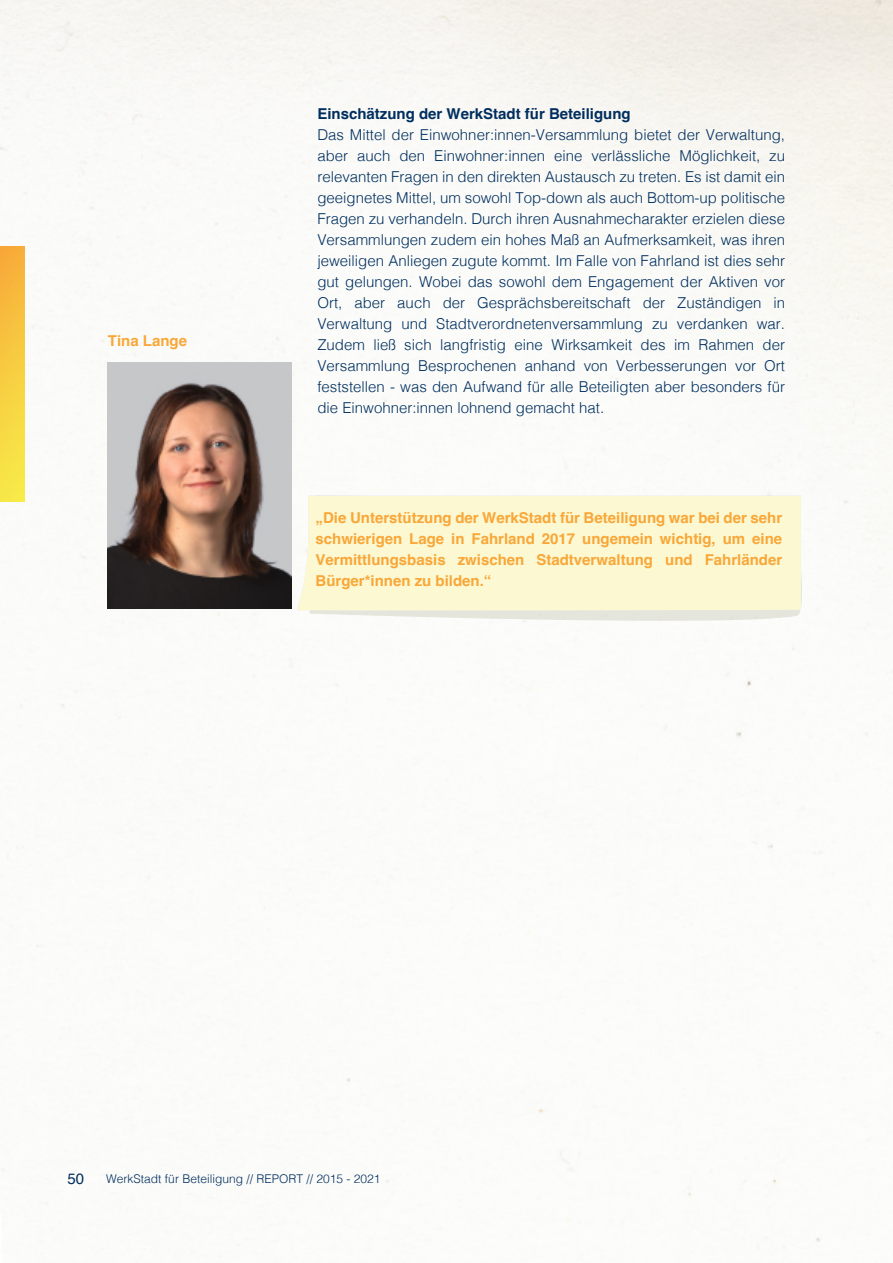
<style>
.page{position:relative;width:893px;height:1263px;background:#fff}
.page>*{position:absolute;margin:0;border:0;box-sizing:border-box;transform-origin:0 0}
.t1{font:300 15px/21px "Helvetica";color:#002f5f}
.t2{font:700 15px/21px "Helvetica";color:#f9a738;text-align:justify}
.t3{font:15px "Helvetica";color:#002e5e}
.t4{font:300 12px "Helvetica";color:#002e5e}
.s1{font-weight:700}
.s2{font-weight:700;color:#002e5e}
</style>
<div class="page">
<img style="left:0;top:0;width:893px;height:1254px">
<svg style="left:310px;top:495px;width:500px;height:133px"></svg>
<div style="left:297px;top:496px;width:504px;height:114px;background:#fbf8d2"></div>
<img style="left:107px;top:363px;width:185px;height:245px">
<img style="left:0;top:247px;width:24px;height:255px">
<p class="t2" style="left:108px;top:331px;width:81px">Tina Lange</p>
<p class="t1" style="left:317px;top:105px;width:469px"><span class="s1">Einschätzung der</span> <span class="s2">WerkStadt für Beteiligung<br></span>Das Mittel der Einwohner:innen-Versammlung bietet der Verwaltung, aber auch den Einwohner:innen eine verlässliche Möglichkeit, zu relevanten Fragen in den direkten Austausch zu treten. Es ist damit ein geeignetes Mittel, um sowohl Top-down als auch Bottom-up politische Fragen zu verhandeln. Durch ihren Ausnahmecharakter erzielen diese Versammlungen zudem ein hohes Maß an Aufmerksamkeit, was ihren jeweiligen Anliegen zugute kommt. Im Falle von Fahrland ist dies sehr gut gelungen. Wobei das sowohl dem Engagement der Aktiven vor Ort, aber auch der Gesprächsbereitschaft der Zuständigen in Verwaltung und Stadtverordnetenversammlung zu verdanken war.<br>Zudem ließ sich langfristig eine Wirksamkeit des im Rahmen der Versammlung Besprochenen anhand von Verbesserungen vor Ort feststellen - was den Aufwand für alle Beteiligten aber besonders für die Einwohner:innen lohnend gemacht hat.</p>
<p class="t2" style="left:316px;top:508px;width:468px">„Die Unterstützung der WerkStadt für Beteiligung war bei der sehr schwierigen Lage in Fahrland 2017 ungemein wichtig, um eine Vermittlungsbasis zwischen Stadtverwaltung und Fahrländer Bürger*innen zu bilden.“</p>
<p class="t3" style="left:68px;top:1172px;width:18px">50</p>
<p class="t4" style="left:106px;top:1174px;width:276px">WerkStadt für Beteiligung // REPORT // 2015 - 2021</p>
</div>
